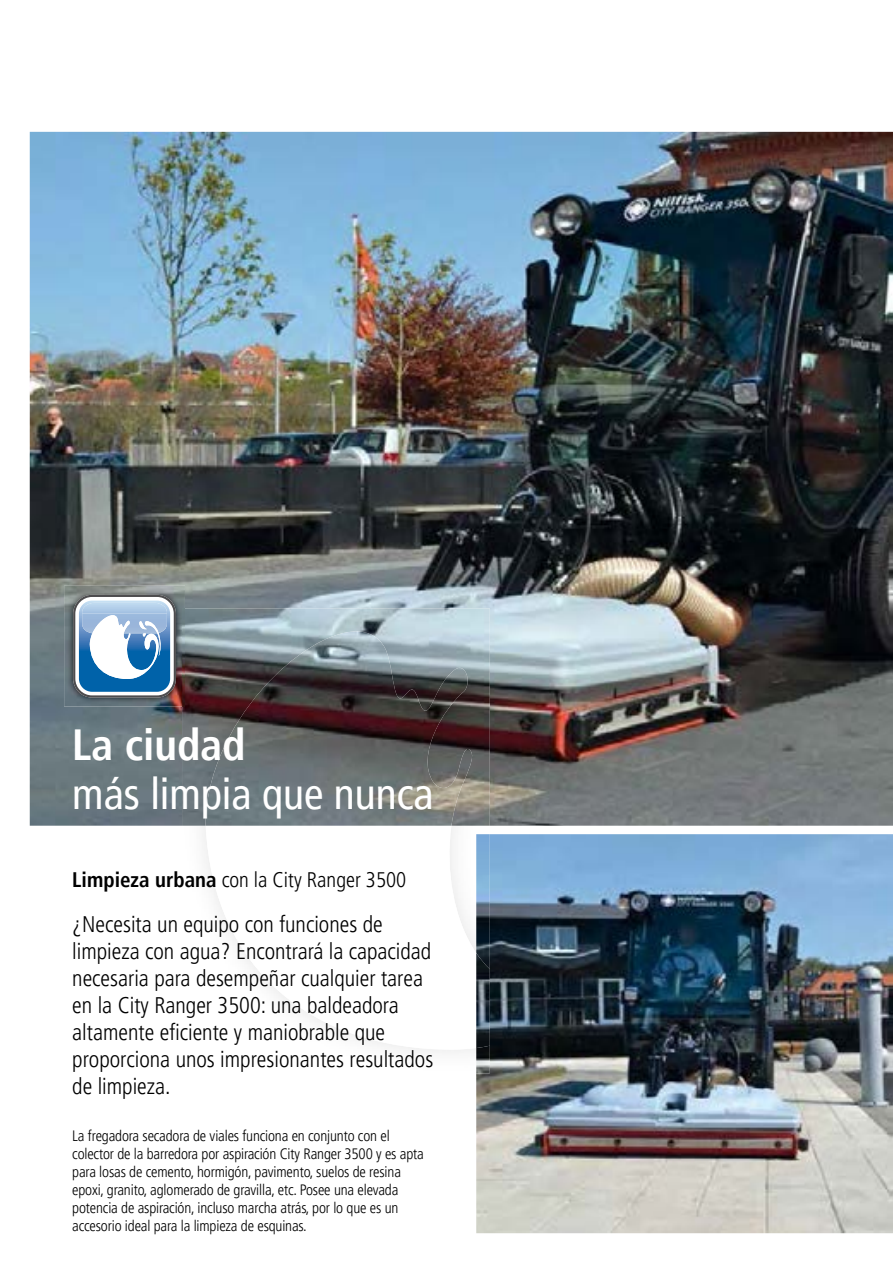
<style>
.page{position:relative;width:893px;height:1263px;background:#fff}
.page>*{position:absolute;margin:0;border:0;box-sizing:border-box;transform-origin:0 0}
.t1{font:condensed 43.5px "Frutiger LT Std";color:#fff}
.t2{font:700 condensed 43.5px "Frutiger LT Std";color:#fff}
.t3{font:300 condensed 22.5px/27px "Frutiger LT Std";color:#000}
.t4{font:300 condensed 21px "Frutiger LT Std";color:#000}
.t5{font:300 condensed 15px/18px "Frutiger LT Std";letter-spacing:-.01em;color:#000}
.s1{font-weight:700}
</style>
<div class="page">
<img style="left:30px;top:132px;width:863px;height:694px">
<img style="left:476px;top:834px;width:417px;height:399px">
<img style="left:182px;top:608px;width:308px;height:445px">
<img style="left:476px;top:834px;width:14px;height:239px">
<svg style="left:206px;top:826px;width:270px;height:223px"></svg>
<img style="left:206px;top:631px;width:268px;height:195px">
<img style="left:476px;top:953px;width:14px;height:95px">
<img style="left:64px;top:586px;width:121px;height:121px">
<img style="left:182px;top:608px;width:3px;height:99px">
<svg style="left:73px;top:595px;width:103px;height:103px"></svg>
<div style="left:75px;top:597px;width:99px;height:98px;border:4px solid #fff;border-radius:15px"></div>
<h1 class="t2" style="left:72px;top:719px;width:175px">La ciudad</h1>
<h1 class="t1" style="left:72px;top:768px;width:363px">más limpia que nunca</h1>
<h3 class="t4" style="left:72px;top:868px;width:335px"><span class="s1">Limpieza urbana</span> con la City Ranger 3500</h3>
<p class="t3" style="left:72px;top:911px;width:362px">¿Necesita un equipo con funciones de limpieza con agua? Encontrará la capacidad necesaria para desempeñar cualquier tarea en la City Ranger 3500: una baldeadora altamente eficiente y maniobrable que proporciona unos impresionantes resultados de limpieza.</p>
<p class="t5" style="left:72px;top:1126px;width:353px">La fregadora secadora de viales funciona en conjunto con el colector de la barredora por aspiración City Ranger 3500 y es apta para losas de cemento, hormigón, pavimento, suelos de resina epoxi, granito, aglomerado de gravilla, etc. Posee una elevada potencia de aspiración, incluso marcha atrás, por lo que es un accesorio ideal para la limpieza de esquinas.</p>
</div>
